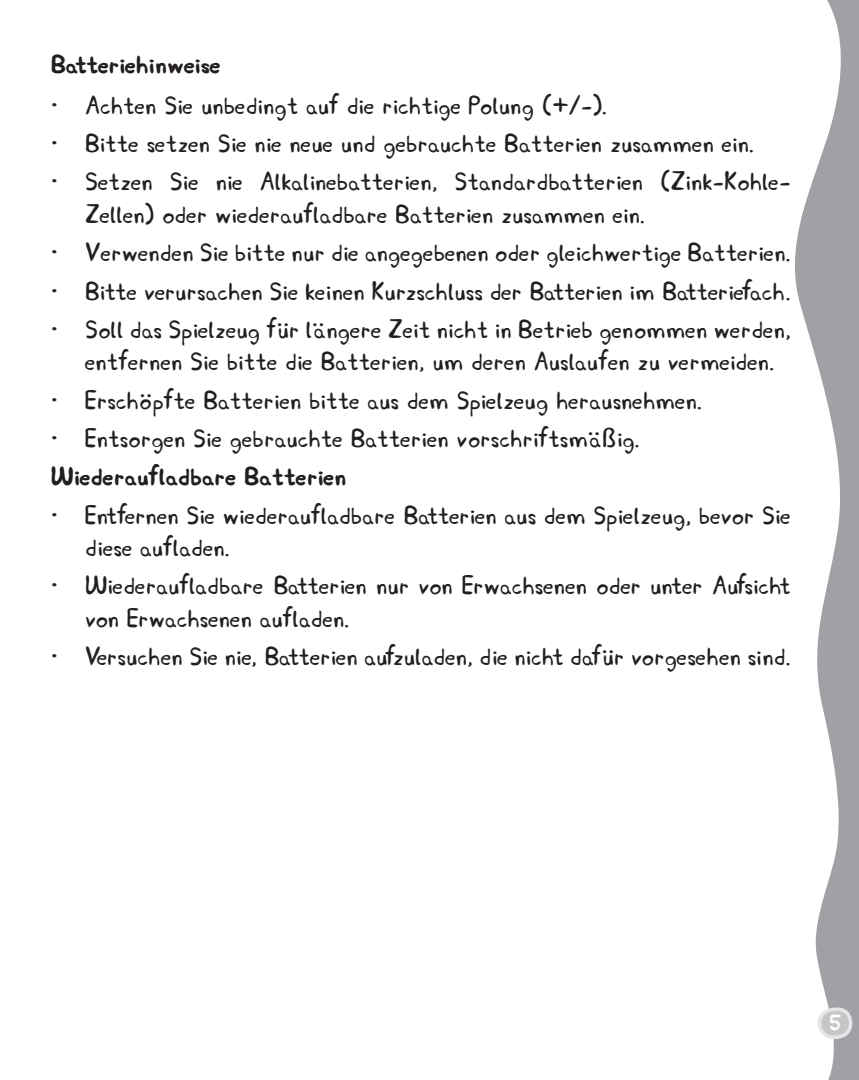
<style>
.page{position:relative;width:859px;height:1080px;background:#fff}
.page>*{position:absolute;margin:0;border:0;box-sizing:border-box;transform-origin:0 0}
.t1{font:27px/32.4px "Peppa";color:#231f20}
.body_text_2{font:700 27px "Peppa";color:#231f20}
.t2{font:700 24px "Peppa";color:#fff}
</style>
<div class="page">
<svg style="left:795px;top:0;width:64px;height:1080px"></svg>
<svg style="left:816px;top:1007px;width:37px;height:33px"></svg>
<p class="body_text_2" style="left:51px;top:47px;width:171px">Batteriehinweise</p>
<p class="t1" style="left:51px;top:89px;width:558px">• Achten Sie unbedingt auf die richtige Polung (+/-).</p>
<p class="t1" style="left:51px;top:127px;width:705px">• Bitte setzen Sie nie neue und gebrauchte Batterien zusammen ein.</p>
<p class="t1" style="left:85px;top:165px;width:707px;text-indent:-34px">• Setzen Sie nie Alkalinebatterien, Standardbatterien (Zink-Kohle-<br>Zellen) oder wiederaufladbare Batterien zusammen ein.</p>
<p class="t1" style="left:51px;top:236px;width:741px">• Verwenden Sie bitte nur die angegebenen oder gleichwertige Batterien.</p>
<p class="t1" style="left:51px;top:275px;width:741px">• Bitte verursachen Sie keinen Kurzschluss der Batterien im Batteriefach.</p>
<p class="t1" style="left:85px;top:313px;width:707px;text-indent:-34px">• Soll das Spielzeug für längere Zeit nicht in Betrieb genommen werden, entfernen Sie bitte die Batterien, um deren Auslaufen zu vermeiden.</p>
<p class="t1" style="left:51px;top:384px;width:653px">• Erschöpfte Batterien bitte aus dem Spielzeug herausnehmen.</p>
<p class="t1" style="left:51px;top:422px;width:591px">• Entsorgen Sie gebrauchte Batterien vorschriftsmäßig.</p>
<p class="body_text_2" style="left:51px;top:460px;width:297px">Wiederaufladbare Batterien</p>
<p class="t1" style="left:85px;top:499px;width:707px;text-indent:-34px">• Entfernen Sie wiederaufladbare Batterien aus dem Spielzeug, bevor Sie diese aufladen.</p>
<p class="t1" style="left:85px;top:570px;width:707px;text-indent:-34px">• Wiederaufladbare Batterien nur von Erwachsenen oder unter Aufsicht von Erwachsenen aufladen.</p>
<p class="t1" style="left:51px;top:640px;width:741px">• Versuchen Sie nie, Batterien aufzuladen, die nicht dafür vorgesehen sind.</p>
<p class="t2" style="left:829px;top:1007px;width:14px">5</p>
</div>
